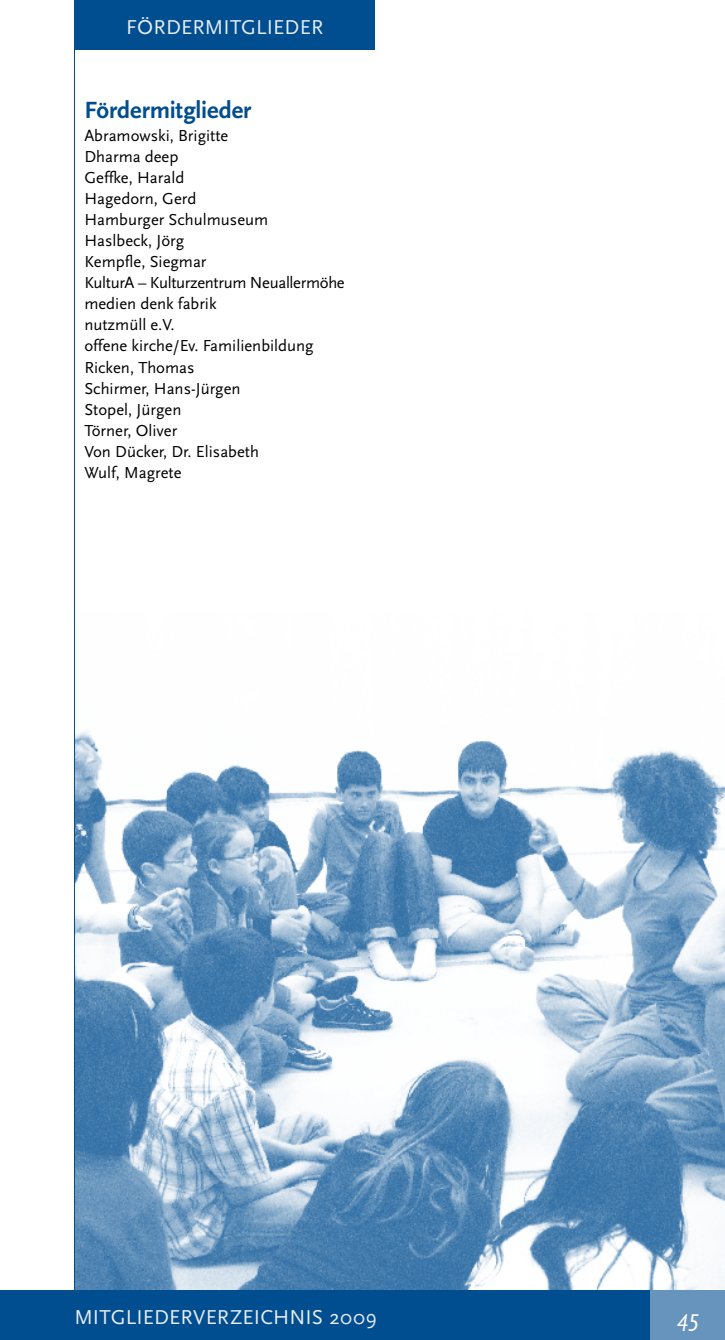
<style>
.page{position:relative;width:725px;height:1340px;background:#fff}
.page>*{position:absolute;margin:0;border:0;box-sizing:border-box;transform-origin:0 0}
.t1{font:700 24.5px "Scala Sans";color:#004d90}
.t2{font:italic 24.5px "Scala Sans Caps";color:#fff}
.t3{font:21px "Scala Sans";letter-spacing:.015em;color:#e6edf4}
.t4{font:16.62px/21px "Scala Sans";color:#000}
</style>
<div class="page">
<div style="left:74px;top:0;width:301px;height:50px;background:#004d90"></div>
<img style="left:75px;top:730px;width:649px;height:560px">
<hr style="left:74px;top:0;width:1px;height:1290px;background:#004d90">
<div style="left:0;top:1290px;width:724px;height:49px;background:#004d90"></div>
<div style="left:650px;top:1290px;width:74px;height:49px;background:#6694bc"></div>
<p class="t3" style="left:126px;top:16px;width:41px">fördermitglieder</p>
<h1 class="t1" style="left:84px;top:97px;width:169px">Fördermitglieder</h1>
<p class="t4" style="left:84px;top:126px;width:262px">Abramowski, B rigitte<br>Dharma deep<br>Geffke, Harald<br>Hagedorn, Gerd<br>Hamburger Schulmuseum<br>Haslbeck, Jörg<br>Kempfle, Siegmar<br>KulturA – Kultur-zentrum N euallermöhe medien denk fabrik<br>nutzmüll e.V.<br>offene kirche/Ev. Familienbildung<br>Ricken, Thomas<br>Schirmer, Hans-Jürgen<br>Stopel, Jürgen<br>Törner, Oliver<br>Von Dücker, Dr. Elisabeth<br>Wulf, Magrete</p>
<p class="t3" style="left:74px;top:1306px;width:13px">mitglieder</p>
<p class="t3" style="left:193px;top:1306px;width:185px">verzei ch nis 2009</p>
<h1 class="t2" style="left:677px;top:1304px;width:12px">45</h1>
</div>
